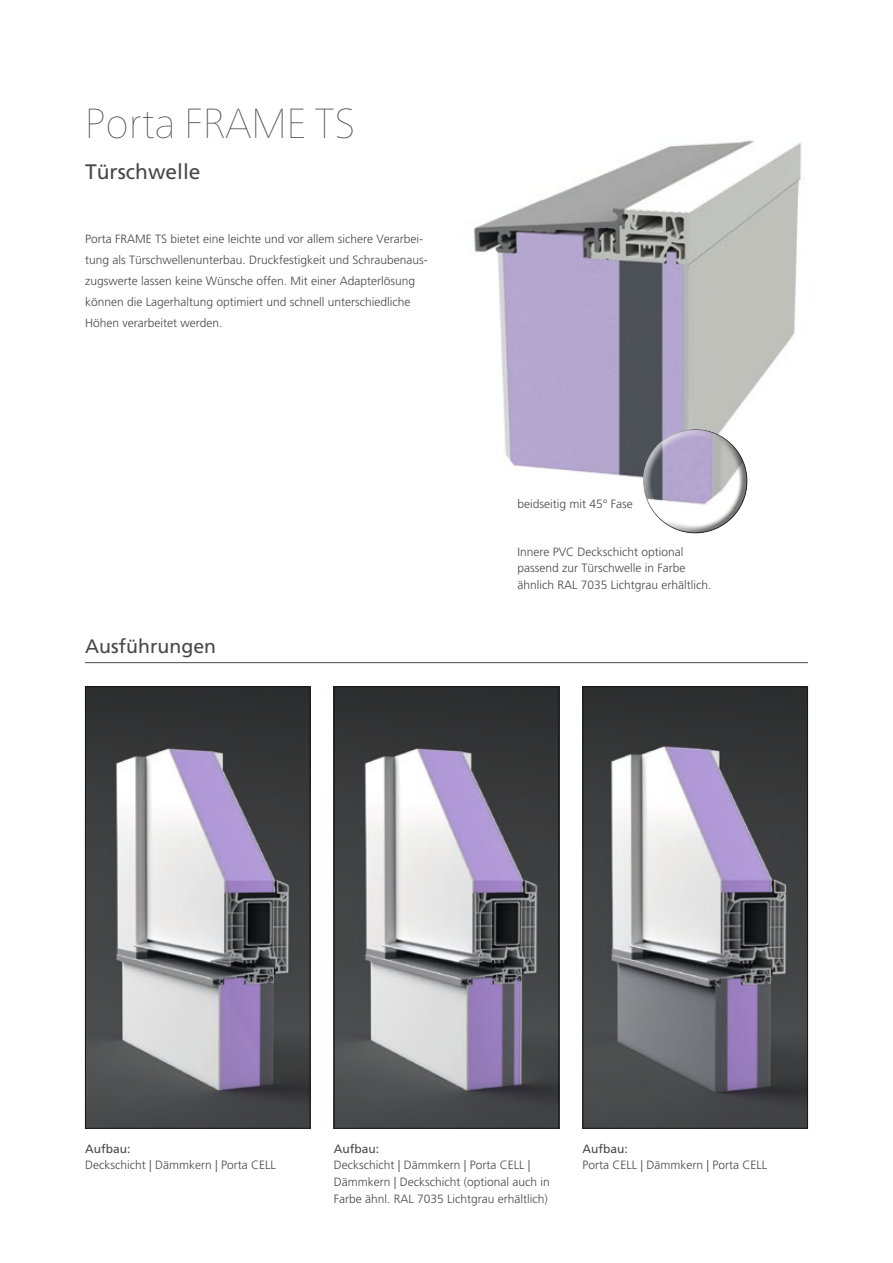
<style>
.page{position:relative;width:893px;height:1263px;background:#fff}
.page>*{position:absolute;margin:0;border:0;box-sizing:border-box;transform-origin:0 0}
.t1{font:200 42px "Frutiger Neue LT Pro";color:#484848}
.t2{font:21px "Frutiger LT Pro";color:#484848}
.t3{font:19.5px "Frutiger LT Pro";color:#484848}
.t4{font:300 12px/21px "Frutiger LT Pro";color:#484848}
.t5{font:12px "Frutiger LT Pro";color:#484848}
</style>
<div class="page">
<img style="left:474px;top:140px;width:328px;height:338px">
<hr style="left:85px;top:662px;width:723px;height:1px;background:#484848">
<img style="left:87px;top:688px;width:221px;height:439px">
<div style="left:85px;top:686px;width:225px;height:443px;border:1px solid #151616"></div>
<img style="left:336px;top:688px;width:221px;height:439px">
<div style="left:334px;top:686px;width:225px;height:443px;border:1px solid #151616"></div>
<img style="left:585px;top:688px;width:221px;height:439px">
<div style="left:583px;top:686px;width:225px;height:443px;border:1px solid #151616"></div>
<div style="left:642px;top:427px;width:84px;height:104px;background:#fff;opacity:.75"></div>
<div style="left:659px;top:430px;width:91px;height:105px;background:#151616;opacity:.59"></div>
<h1 class="t1" style="left:85px;top:99px;width:272px">Porta FRAME TS</h1>
<h2 class="t2" style="left:85px;top:160px;width:117px">Türschwelle</h2>
<p class="t4" style="left:85px;top:228px;width:344px">Porta FRAME TS bietet eine leichte und vor allem sichere Verarbei&shy;tung als Türschwellenunterbau. Druckfestigkeit und Schraubenaus&shy;zugswerte lassen keine Wünsche offen. Mit einer Adapterlösung können die Lagerhaltung optimiert und schnell unterschiedliche Höhen verarbeitet werden.</p>
<h3 class="t3" style="left:85px;top:634px;width:133px">Ausführungen</h3>
<p class="t4" style="left:517px;top:494px;width:117px">beidseitig mit 45° Fase</p>
<p class="t4" style="left:517px;top:543px;width:196px;line-height:16.5px">Innere PVC Deckschicht optional passend zur Türschwelle in Farbe ähnlich RAL 7035 Lichtgrau erhältlich.</p>
<p class="t5" style="left:85px;top:1142px;width:47px">Aufbau:</p>
<p class="t4" style="left:85px;top:1155px;width:192px">Deckschicht | Dämmkern | Porta CELL</p>
<p class="t5" style="left:334px;top:1142px;width:47px">Aufbau:</p>
<p class="t4" style="left:334px;top:1157px;width:218px;line-height:16.5px">Deckschicht | Dämmkern | Porta CELL |<br>Dämmkern | Deckschicht (optional auch in<br>Farbe ähnl. RAL 7035 Lichtgrau erhältlich)</p>
<p class="t5" style="left:583px;top:1142px;width:47px">Aufbau:</p>
<p class="t4" style="left:583px;top:1155px;width:186px">Porta CELL | Dämmkern | Porta CELL</p>
</div>
